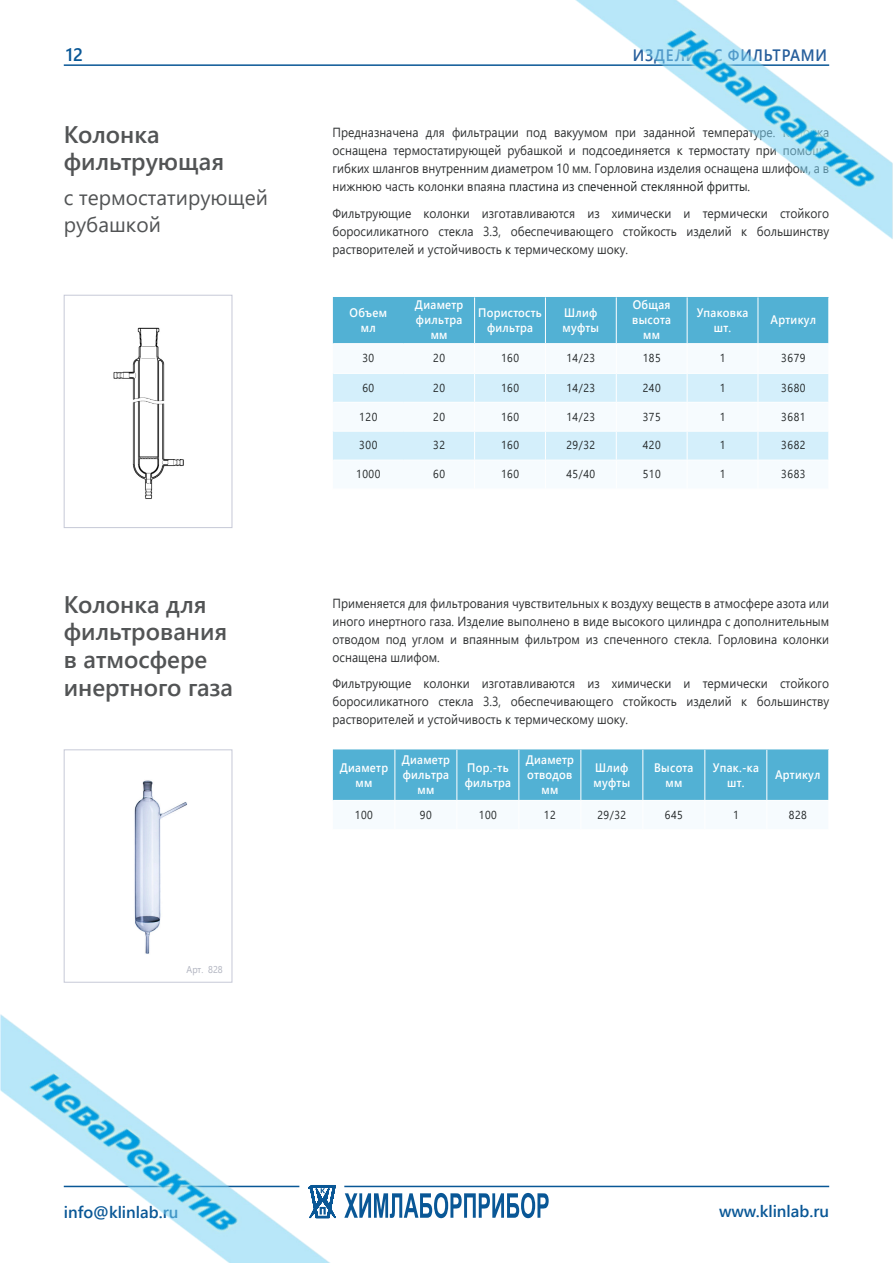
<style>
.page{position:relative;width:893px;height:1263px;background:#fff}
.page>*{position:absolute;margin:0;border:0;box-sizing:border-box;transform-origin:0 0}
.t1{font:600 24px/27.6px "Segoe UI";color:#525455}
.t2{font:21px/27px "Segoe UI";color:#525455}
.t3{font:600 18px "Segoe UI";color:#095796}
.t4{font:600 16.5px "Segoe UI";color:#095796}
.t5{font:600 16.5px "Segoe UI";letter-spacing:.05em;color:#275f9c;scale:.91 1}
.t6{font:13.2px/18px "Segoe UI";color:#303233;text-align:justify;scale:.91 1}
.t7{font:600 12.3px/15px "Segoe UI";letter-spacing:.025em;color:#fff;scale:.91 1}
.t8{font:11.55px "Segoe UI";letter-spacing:.05em;color:#212526;scale:.91 1}
.t9{font:9.9px "Segoe UI";color:#b0b3bf;scale:.91 1}
.s1{color:#212526}
</style>
<div class="page">
<img style="left:0;top:0;width:893px;height:1263px">
<h3 class="t3" style="left:66px;top:38px;width:19px">12</h3>
<p class="t5" style="left:633px;top:40px;width:215px">ИЗДЕЛИЯ С ФИЛЬТРАМИ</p>
<p class="t1" style="left:64px;top:119px;width:162px;line-height:27px">Колонка фильтрующая</p>
<p class="t2" style="left:64px;top:183px;width:206px">с термостатирующей рубашкой</p>
<p class="t6" style="left:333px;top:123px;width:547px">Предназначена для фильтрации под вакуумом при заданной температуре. Колонка оснащена термостатирующей рубашкой и подсоединяется к термостату при помощи гибких шлангов внутренним диаметром 10 мм. Горловина изделия оснащена шлифом, а в нижнюю часть колонки впаяна <span class="s1">пластина из спеченной стеклянной фритты.</span></p>
<p class="t6" style="left:333px;top:203px;width:547px">Фильтрующие колонки изготавливаются из химически и термически стойкого боросиликатного стекла 3.3, обеспечивающего стойкость изделий к большинству растворителей и устойчивость к термическому шоку.</p>
<p class="t7" style="left:350px;top:304px;width:43px">Объем</p>
<p class="t7" style="left:361px;top:319px;width:18px">мл</p>
<p class="t7" style="left:415px;top:297px;width:55px">Диаметр фильтра</p>
<p class="t7" style="left:431px;top:327px;width:20px">мм</p>
<p class="t7" style="left:478px;top:304px;width:72px;text-align:center">Пористость фильтра</p>
<p class="t7" style="left:563px;top:304px;width:42px">Шлиф муфты</p>
<p class="t7" style="left:632px;top:297px;width:44px">Общая высота</p>
<p class="t7" style="left:643px;top:327px;width:20px">мм</p>
<p class="t7" style="left:697px;top:304px;width:58px">Упаковка</p>
<p class="t7" style="left:714px;top:319px;width:21px">шт.</p>
<p class="t7" style="left:771px;top:312px;width:52px">Артикул</p>
<p class="t8" style="left:362px;top:347px;width:15px">30</p>
<p class="t8" style="left:433px;top:347px;width:15px">20</p>
<p class="t8" style="left:501px;top:347px;width:21px">160</p>
<p class="t8" style="left:566px;top:347px;width:33px">14/23</p>
<p class="t8" style="left:643px;top:347px;width:21px">185</p>
<p class="t8" style="left:720px;top:347px;width:8px">1</p>
<p class="t8" style="left:781px;top:347px;width:28px">3679</p>
<p class="t8" style="left:362px;top:377px;width:15px">60</p>
<p class="t8" style="left:433px;top:377px;width:15px">20</p>
<p class="t8" style="left:501px;top:377px;width:21px">160</p>
<p class="t8" style="left:566px;top:377px;width:33px">14/23</p>
<p class="t8" style="left:643px;top:377px;width:21px">240</p>
<p class="t8" style="left:720px;top:377px;width:8px">1</p>
<p class="t8" style="left:781px;top:377px;width:28px">3680</p>
<p class="t8" style="left:359px;top:406px;width:21px">120</p>
<p class="t8" style="left:433px;top:406px;width:15px">20</p>
<p class="t8" style="left:501px;top:406px;width:21px">160</p>
<p class="t8" style="left:566px;top:406px;width:33px">14/23</p>
<p class="t8" style="left:643px;top:406px;width:21px">375</p>
<p class="t8" style="left:720px;top:406px;width:8px">1</p>
<p class="t8" style="left:781px;top:406px;width:28px">3681</p>
<p class="t8" style="left:359px;top:434px;width:21px">300</p>
<p class="t8" style="left:433px;top:434px;width:15px">32</p>
<p class="t8" style="left:501px;top:434px;width:21px">160</p>
<p class="t8" style="left:566px;top:434px;width:33px">29/32</p>
<p class="t8" style="left:643px;top:434px;width:21px">420</p>
<p class="t8" style="left:720px;top:434px;width:8px">1</p>
<p class="t8" style="left:781px;top:434px;width:28px">3682</p>
<p class="t8" style="left:356px;top:463px;width:28px">1000</p>
<p class="t8" style="left:433px;top:463px;width:15px">60</p>
<p class="t8" style="left:501px;top:463px;width:21px">160</p>
<p class="t8" style="left:566px;top:463px;width:33px">45/40</p>
<p class="t8" style="left:643px;top:463px;width:21px">510</p>
<p class="t8" style="left:720px;top:463px;width:8px">1</p>
<p class="t8" style="left:781px;top:463px;width:28px">3683</p>
<p class="t1" style="left:64px;top:589px;width:171px">Колонка для фильтрования в атмосфере инертного газа</p>
<p class="t6" style="left:333px;top:593px;width:547px">Применяется для фильтрования чувствительных к воздуху веществ в атмосфере азота или иного инертного газа. Изделие выполнено в виде высокого цилиндра с дополнительным отводом под углом и впаянным фильтром из спеченного стекла. Горловина колонки оснащена шлифом.</p>
<p class="t6" style="left:333px;top:674px;width:547px">Фильтрующие колонки изготавливаются из химически и термически стойкого боросиликатного стекла 3.3, обеспечивающего стойкость изделий к большинству растворителей и устойчивость к термическому шоку.</p>
<p class="t7" style="left:340px;top:759px;width:55px">Диаметр</p>
<p class="t7" style="left:355px;top:774px;width:20px">мм</p>
<p class="t7" style="left:402px;top:751px;width:55px">Диаметр фильтра</p>
<p class="t7" style="left:417px;top:781px;width:20px">мм</p>
<p class="t7" style="left:465px;top:759px;width:53px">Пор.-ть фильтра</p>
<p class="t7" style="left:526px;top:751px;width:55px">Диаметр отводов</p>
<p class="t7" style="left:541px;top:781px;width:20px">мм</p>
<p class="t7" style="left:593px;top:759px;width:42px">Шлиф муфты</p>
<p class="t7" style="left:654px;top:759px;width:45px">Высота</p>
<p class="t7" style="left:665px;top:774px;width:20px">мм</p>
<p class="t7" style="left:713px;top:759px;width:52px">Упак.-ка</p>
<p class="t7" style="left:727px;top:774px;width:21px">шт.</p>
<p class="t7" style="left:775px;top:766px;width:52px">Артикул</p>
<p class="t9" style="left:187px;top:960px;width:41px">Арт. 828</p>
<p class="t8" style="left:355px;top:804px;width:21px">100</p>
<p class="t8" style="left:420px;top:804px;width:15px">90</p>
<p class="t8" style="left:479px;top:804px;width:21px">100</p>
<p class="t8" style="left:544px;top:804px;width:15px">12</p>
<p class="t8" style="left:597px;top:804px;width:33px">29/32</p>
<p class="t8" style="left:665px;top:804px;width:21px">645</p>
<p class="t8" style="left:733px;top:804px;width:8px">1</p>
<p class="t8" style="left:789px;top:804px;width:21px">828</p>
<p class="t4" style="left:64px;top:1197px;width:116px">info@klinlab.ru</p>
<p class="t4" style="left:719px;top:1196px;width:112px">www.klinlab.ru</p>
</div>
